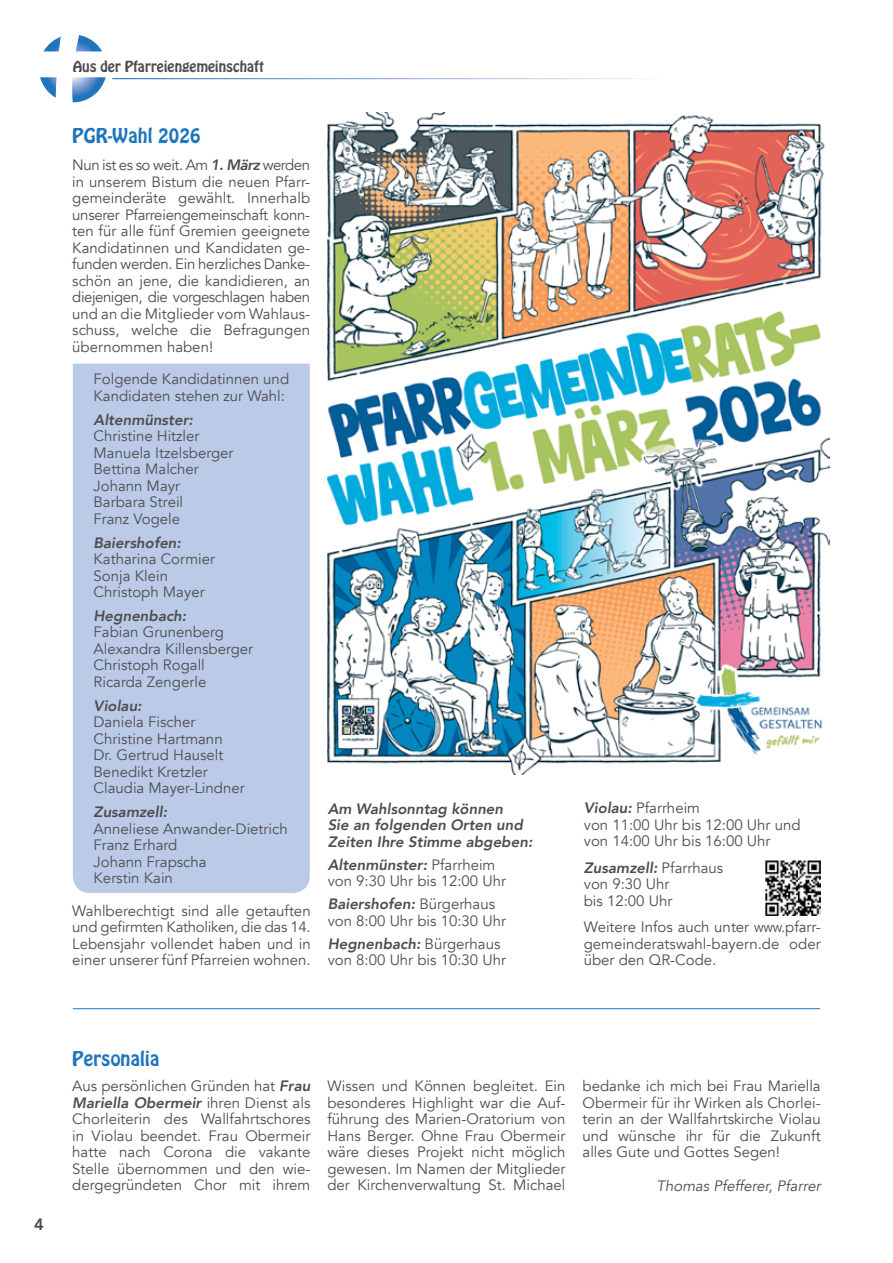
<style>
.page{position:relative;width:893px;height:1263px;background:#fff}
.page>*{position:absolute;margin:0;border:0;box-sizing:border-box;transform-origin:0 0}
.t1{font:18px "Hobo Std";letter-spacing:.01em;color:#1d76bc}
.t2{font:800 16.5px "Avenir";color:#4d4d4f}
.t3{font:15px/16.5px "Avenir";color:#4d4d4f}
.t4{font:italic 800 15px/16.5px "Avenir";color:#4d4d4f}
.t5{font:italic 15px "Avenir";color:#4d4d4f}
.t6{font:13.5px "Hobo Std";color:#4d4d4f}
.s1{font-weight:800;font-style:italic}
</style>
<div class="page">
<svg style="left:40px;top:35px;width:66px;height:67px"></svg>
<hr style="left:73px;top:1008px;width:747px;height:1px;background:#1d76bc">
<div style="left:73px;top:364px;width:237px;height:529px;background:#bbcbe7"></div>
<img style="left:327px;top:113px;width:502px;height:661px">
<img style="left:765px;top:860px;width:55px;height:55px">
<p class="t6" style="left:73px;top:57px;width:193px">Aus der Pfarreiengemeinschaft</p>
<p class="t1" style="left:72px;top:123px;width:130px">PGR-Wahl 2026</p>
<p class="t3" style="left:72px;top:157px;width:239px;text-align:justify">Nun ist es so weit. Am <span class="s1">1. März</span> werden in unserem Bistum die neuen Pfarr&shy;gemeinderäte gewählt. Innerhalb unserer Pfarreiengemeinschaft konn&shy;ten für alle fünf Gremien geeignete Kandidatinnen und Kandidaten ge&shy;funden werden. Ein herzliches Danke&shy;schön an jene, die kandidieren, an diejenigen, die vorgeschlagen haben und an die Mitglieder vom Wahlaus&shy;schuss, welche die Befragungen übernommen haben!</p>
<p class="t3" style="left:94px;top:371px;width:197px">Folgende Kandidatinnen und<br>Kandidaten stehen zur Wahl:</p>
<p class="t4" style="left:94px;top:411px;width:101px">Altenmünster:</p>
<p class="t3" style="left:94px;top:428px;width:142px">Christine Hitzler<br>Manuela Itzelsberger<br>Bettina Malcher<br>Johann Mayr<br>Barbara Streil<br>Franz Vogele</p>
<p class="t4" style="left:94px;top:534px;width:89px">Baiershofen:</p>
<p class="t3" style="left:94px;top:551px;width:123px">Katharina Cormier<br>Sonja Klein<br>Christoph Mayer</p>
<p class="t4" style="left:94px;top:608px;width:94px">Hegnenbach:</p>
<p class="t3" style="left:94px;top:624px;width:161px">Fabian Grunenberg<br>Alexandra Killensberger<br>Christoph Rogall<br>Ricarda Zengerle</p>
<p class="t4" style="left:94px;top:697px;width:50px">Violau:</p>
<p class="t3" style="left:94px;top:714px;width:153px">Daniela Fischer<br>Christine Hartmann<br>Dr. Gertrud Hauselt<br>Benedikt Kretzler<br>Claudia Mayer-Lindner</p>
<p class="t4" style="left:94px;top:804px;width:75px">Zusamzell:</p>
<p class="t3" style="left:94px;top:821px;width:196px">Anneliese Anwander-Dietrich<br>Franz Erhard<br>Johann Frapscha<br>Kerstin Kain</p>
<p class="t3" style="left:72px;top:903px;width:240px;text-align:justify">Wahlberechtigt sind alle getauften und gefirmten Katholiken, die das 14.<br>Lebensjahr vollendet haben und in einer unserer fünf Pfarreien wohnen.</p>
<p class="t4" style="left:328px;top:800px;width:206px">Am Wahlsonntag können<br>Sie an folgenden Orten und<br>Zeiten Ihre Stimme abgeben:</p>
<p class="t3" style="left:328px;top:856px;width:180px"><span class="s1">Altenmünster:</span> Pfarrheim von 9:30 Uhr bis 12:00 Uhr</p>
<p class="t3" style="left:328px;top:896px;width:180px"><span class="s1">Baiershofen:</span> Bürgerhaus von 8:00 Uhr bis 10:30 Uhr</p>
<p class="t3" style="left:328px;top:936px;width:180px"><span class="s1">Hegnenbach:</span> Bürgerhaus von 8:00 Uhr bis 10:30 Uhr</p>
<p class="t3" style="left:584px;top:800px;width:218px"><span class="s1">Violau:</span> Pfarrheim<br>von 11:00 Uhr bis 12:00 Uhr und von 14:00 Uhr bis 16:00 Uhr</p>
<p class="t3" style="left:584px;top:860px;width:141px"><span class="s1">Zusamzell:</span> Pfarrhaus von 9:30 Uhr<br>bis 12:00 Uhr</p>
<p class="t3" style="left:584px;top:919px;width:238px;text-align:justify">Weitere Infos auch unter www.pfarr&shy;gemeinderatswahl-bayern.de oder über den QR-Code.</p>
<p class="t2" style="left:34px;top:1211px;width:11px">4</p>
<p class="t1" style="left:72px;top:1046px;width:89px">Personalia</p>
<p class="t3" style="left:72px;top:1078px;width:240px;text-align:justify">Aus persönlichen Gründen hat <span class="s1">Frau Mariella Obermeir</span> ihren Dienst als Chorleiterin des Wallfahrtschores in Violau beendet. Frau Obermeir hatte nach Corona die vakante Stelle übernommen und den wie&shy;dergegründeten Chor mit ihrem</p>
<p class="t3" style="left:327px;top:1078px;width:240px;text-align:justify">Wissen und Können begleitet. Ein besonderes Highlight war die Auf&shy;führung des Marien-Oratorium von Hans Berger. Ohne Frau Obermeir wäre dieses Projekt nicht möglich gewesen. Im Namen der Mitglieder der Kirchenverwaltung St. Michael</p>
<p class="t3" style="left:583px;top:1078px;width:240px;text-align:justify">bedanke ich mich bei Frau Mariella Obermeir für ihr Wirken als Chorlei&shy;terin an der Wallfahrtskirche Violau und wünsche ihr für die Zukunft alles Gute und Gottes Segen!</p>
<p class="t5" style="left:656px;top:1176px;width:166px">Thomas Pfefferer, Pfarrer</p>
</div>
